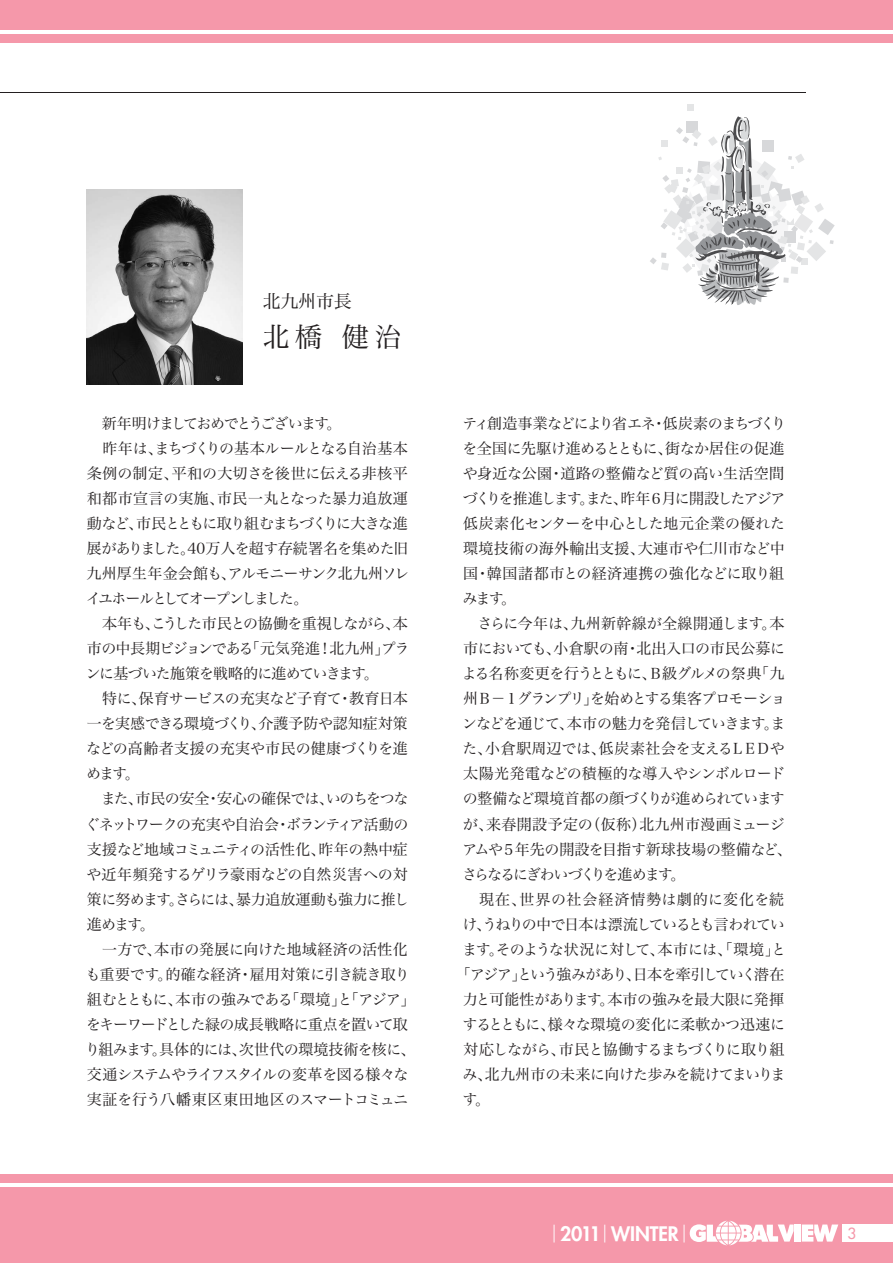
<style>
.page{position:relative;width:893px;height:1263px;background:#fff}
.page>*{position:absolute;margin:0;border:0;box-sizing:border-box;transform-origin:0 0}
.t1{font:27px "Hira Min Pro W3 90 pv RKSJ H";color:#231f20}
.t2{font:800 19.5px "Futura";letter-spacing:-.01em;color:#fff}
.t3{font:18px "Hira Min Pro W3 90 pv RKSJ H";letter-spacing:-.005em;color:#231f20}
.t4{font:15px/25px "Hira Min Pro W3 90 pv RKSJ H";letter-spacing:-.04em;color:#231f20}
.t5{font:15px "Hira Min Pro W3 90 pv RKSJ H";letter-spacing:-.09em;color:#231f20}
.t6{font:15px "Hira Min Pro W3 90 pv RKSJ H";letter-spacing:-.06em;color:#231f20}
.t7{font:15px "Hira Min Pro W3 90 pv RKSJ H";letter-spacing:-.01em;color:#231f20}
.t8{font:15px "Hira Min Pro W3 90 pv RKSJ H";letter-spacing:-.005em;color:#231f20}
.t9{font:15px "Hira Min Pro W3 90 pv RKSJ H";letter-spacing:-.115em;color:#231f20}
.t10{font:15px "Hira Min Pro W3 90 pv RKSJ H";letter-spacing:-.1em;color:#231f20}
.t11{font:15px "Hira Min Pro W3 90 pv RKSJ H";letter-spacing:-.065em;color:#231f20}
.t12{font:15px "Hira Min Pro W3 90 pv RKSJ H";letter-spacing:.015em;color:#231f20}
.t13{font:15px "Hira Min Pro W3 90 pv RKSJ H";letter-spacing:-.015em;color:#231f20}
.t14{font:15px "Hira Min Pro W3 90 pv RKSJ H";letter-spacing:.025em;color:#231f20}
.t15{font:15px "Hira Min Pro W3 90 pv RKSJ H";letter-spacing:-.02em;color:#231f20}
.t16{font:15px "Hira Min Pro W3 90 pv RKSJ H";color:#231f20}
.t17{font:15px "Hira Min Pro W3 90 pv RKSJ H";letter-spacing:.005em;color:#231f20}
.t18{font:15px "Hira Min Pro W3 90 pv RKSJ H";letter-spacing:.065em;color:#231f20}
.t19{font:15px "Hira Min Pro W3 90 pv RKSJ H";letter-spacing:-.13em;color:#231f20}
.t20{font:15px "Futura";color:#f598aa}
.s1{font-family:"Hira Kaku Pro W3 90 pv RKSJ H";font-weight:400}
</style>
<div class="page">
<img style="left:87px;top:190px;width:155px;height:194px">
<div style="left:0;top:1175px;width:893px;height:8px;background:#f598aa"></div>
<div style="left:0;top:34px;width:893px;height:9px;background:#f598aa"></div>
<div style="left:0;top:0;width:893px;height:30px;background:#f598aa"></div>
<div style="left:0;top:1187px;width:893px;height:76px;background:#f598aa"></div>
<div style="left:842px;top:1224px;width:51px;height:18px;background:#fff"></div>
<div style="left:794px;top:1225px;width:7px;height:17px;background:#fff"></div>
<svg style="left:802px;top:1225px;width:36px;height:17px"></svg>
<svg style="left:690px;top:1221px;width:104px;height:24px"></svg>
<hr style="left:0;top:92px;width:805px;height:1px;background:#231f20">
<div style="left:687px;top:104px;width:7px;height:7px;background:#e4e5e6"></div>
<svg style="left:650px;top:116px;width:185px;height:189px"></svg>
<p class="t3" style="left:263px;top:294px;width:91px">北九州市長</p>
<h1 class="t1" style="left:263px;top:327px;width:140px">北橋 健治</h1>
<p class="t4" style="left:85px;top:413px;width:332px">　新年明けましておめでとうございます。<br>　昨年は、まちづくりの基本ルールとなる自治基本条例の制定、平和の大切さを後世に伝える非核平和都市宣言の実施、市民一丸となった暴力追放運動など、市民とともに取り組むまちづくりに大きな進展がありました。40万人を超す存続署名を集めた旧九州厚生年金会館も、アルモニーサンク北九州ソレイユホールとしてオープンしました。<br>　本年も、こうした市民との協働を重視しながら、本市の中長期ビジョンである「元気発進！北九州」プランに基づいた施策を戦略的に進めていきます。<br>　特に、保育サービスの充実など子育て・教育日本一を実感できる環境づくり、介護予防や認知症対策などの高齢者支援の充実や市民の健康づくりを進めます。<br>　また、市民の安全・安心の確保では、いのちをつなぐネットワークの充実や自治会・ボランティア活動の支援など地域コミュニティの活性化、昨年の熱中症や近年頻発するゲリラ豪雨などの自然災害への対策に努めます。さらには、暴力追放運動も強力に推し進めます。<br>　一方で、本市の発展に向けた地域経済の活性化も重要です。的確な経済・雇用対策に引き続き取り組むとともに、本市の強みである「環境」と「アジア」をキーワードとした緑の成長戦略に重点を置いて取り組みます。具体的には、次世代の環境技術を核に、交通システムやライフスタイルの変革を図る様々な実証を行う八幡東区東田地区のスマートコミュニ</p>
<p class="t10" style="left:462px;top:417px;width:325px">ティ創造事業などにより省エネ・低炭素のまちづくり</p>
<p class="t4" style="left:462px;top:438px;width:323px">を全国に先駆け進めるとともに、街なか居住の促進</p>
<p class="t8" style="left:463px;top:468px;width:323px">や身近な公園・道路の整備など質の高い生活空間</p>
<p class="t9" style="left:463px;top:493px;width:324px">づくりを推進します。また、昨年６月に開設したアジア</p>
<p class="t16" style="left:463px;top:518px;width:323px">低炭素化センターを中心とした地元企業の優れた</p>
<p class="t8" style="left:463px;top:543px;width:323px">環境技術の海外輸出支援、大連市や仁川市など中</p>
<p class="t17" style="left:463px;top:568px;width:323px">国・韓国諸都市との経済連携の強化などに取り組</p>
<p class="t4" style="left:462px;top:588px;width:55px">みます。</p>
<p class="t12" style="left:463px;top:618px;width:323px">　さらに今年は、九州新幹線が全線開通します。本</p>
<p class="t13" style="left:463px;top:643px;width:323px">市においても、小倉駅の南・北出入口の市民公募に</p>
<p class="t6" style="left:462px;top:668px;width:324px">よる名称変更を行うとともに、Ｂ級グルメの祭典「九</p>
<p class="t5" style="left:463px;top:693px;width:324px">州Ｂ－１グランプリ」を始めとする集客プロモーショ</p>
<p class="t11" style="left:462px;top:718px;width:325px">ンなどを通じて、本市の魅力を発信していきます。ま</p>
<p class="t7" style="left:463px;top:743px;width:324px">た、小倉駅周辺では、低炭素社会を支えるＬＥＤや</p>
<p class="t7" style="left:463px;top:768px;width:323px">太陽光発電などの積極的な導入やシンボルロード</p>
<p class="t4" style="left:463px;top:788px;width:324px">の整備など環境首都の顔づくりが進められています</p>
<p class="t14" style="left:463px;top:818px;width:324px">が、来春開設予定の（仮称）北九州市漫画ミュージ</p>
<p class="t4" style="left:462px;top:838px;width:331px">アムや５年先の開設を目指す新球技場の整備など、</p>
<p class="t19" style="left:462px;top:868px;width:225px">さらなるにぎわいづくりを進めます。</p>
<p class="t18" style="left:463px;top:893px;width:323px">　現在、世界の社会経済情勢は劇的に変化を続</p>
<p class="t5" style="left:462px;top:918px;width:324px">け、うねりの中で日本は漂流しているとも言われてい</p>
<p class="t6" style="left:462px;top:943px;width:325px">ます。そのような状況に対して、本市には、「環境」と</p>
<p class="t5" style="left:456px;top:969px;width:330px">「アジア」という強みがあり、日本を牽引していく潜在</p>
<p class="t4" style="left:463px;top:989px;width:323px">力と可能性があります。本市の強みを最大限に発揮</p>
<p class="t15" style="left:463px;top:1019px;width:324px">するとともに、様々な環境の変化に柔軟かつ迅速に</p>
<p class="t6" style="left:463px;top:1044px;width:323px">対応しながら、市民と協働するまちづくりに取り組</p>
<p class="t4" style="left:462px;top:1064px;width:325px">み、北九州市の未来に向けた歩みを続けてまいりま</p>
<p class="t4" style="left:463px;top:1089px;width:29px">す。</p>
<h2 class="t2" style="left:544px;top:1224px;width:151px"><span class="s1">｜</span>2011<span class="s1">｜</span>WINTER<span class="s1">｜</span></h2>
<p class="t20" style="left:847px;top:1226px;width:10px">3</p>
</div>
